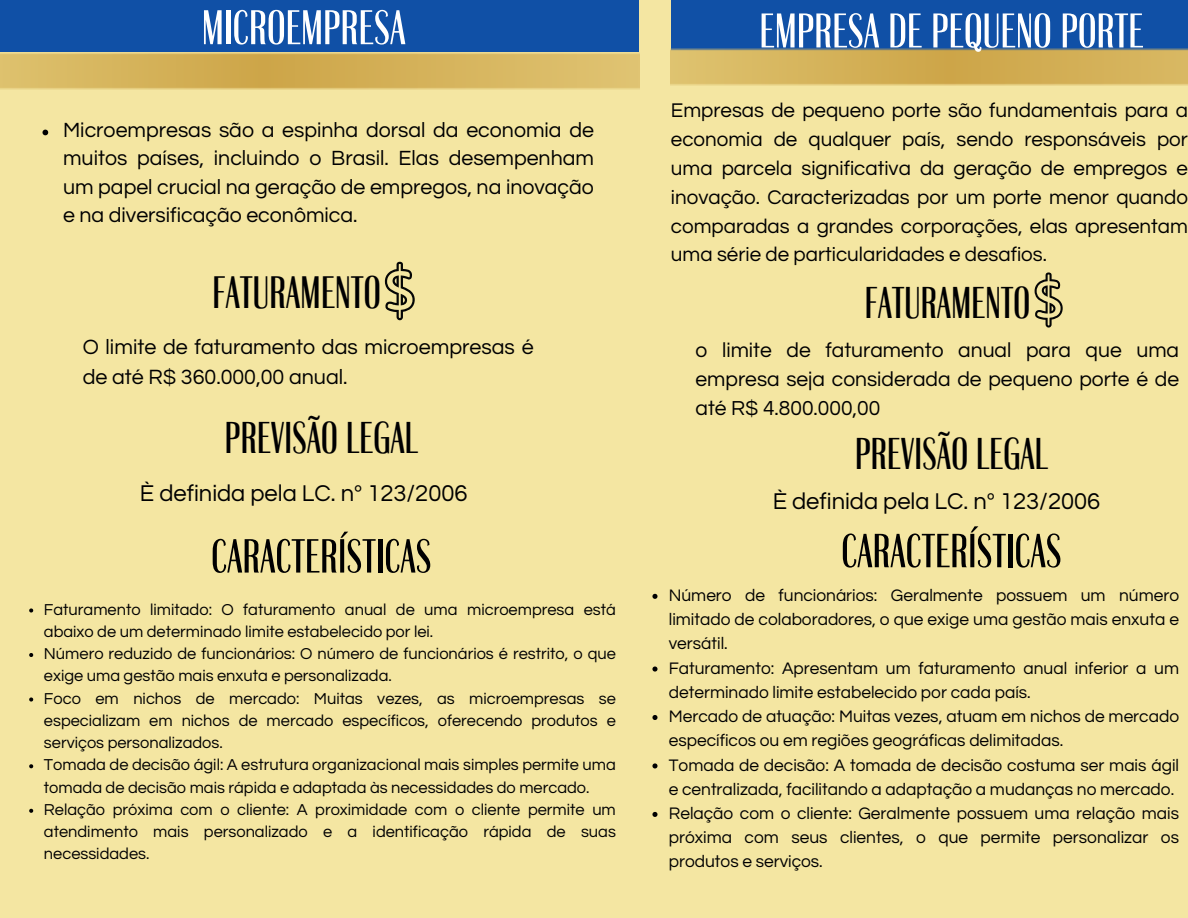
<style>
.page{position:relative;width:1188px;height:918px;background:#f4e6a2}
.page>*{position:absolute;margin:0;border:0;box-sizing:border-box;transform-origin:0 0}
.t1{font:500 51px "Britannic Com D";letter-spacing:.02em;color:#fff}
.t2{font:500 50.1px "Britannic Com D";letter-spacing:.02em;color:#000001}
.t3{font:500 47.25px "Britannic Com D";letter-spacing:.02em;color:#000001}
.t4{font:500 46.35px "Britannic Com D";letter-spacing:.02em;color:#000001}
.t5{font:23.7px "Questrial";color:#000001}
.t6{font:21.45px/29.8px "Questrial";color:#000001}
.t7{font:21.3px/28.5px "Questrial";color:#000001;text-align:justify}
.t8{font:21px/29.2px "Questrial";color:#000001;text-align:justify}
.t9{font:20.55px/28.8px "Questrial";color:#000001;text-align:justify}
.t10{font:17.4px/24.3px "Questrial";color:#000001}
.t11{font:16.5px/22.2px "Questrial";color:#000001}
</style>
<div class="page">
<div style="left:0;top:0;width:639px;height:52px;background:#1050a6"></div>
<div style="left:671px;top:0;width:517px;height:52px;background:#1050a6"></div>
<img style="left:671px;top:49px;width:517px;height:37px">
<svg style="left:43px;top:130px;width:5px;height:5px"></svg>
<svg style="left:29px;top:608px;width:4px;height:5px"></svg>
<svg style="left:29px;top:653px;width:4px;height:4px"></svg>
<svg style="left:29px;top:697px;width:4px;height:5px"></svg>
<svg style="left:29px;top:764px;width:4px;height:4px"></svg>
<svg style="left:29px;top:809px;width:4px;height:4px"></svg>
<svg style="left:652px;top:594px;width:6px;height:5px"></svg>
<svg style="left:652px;top:667px;width:6px;height:5px"></svg>
<svg style="left:652px;top:715px;width:6px;height:5px"></svg>
<svg style="left:652px;top:763px;width:6px;height:5px"></svg>
<svg style="left:652px;top:812px;width:6px;height:5px"></svg>
<svg style="left:385px;top:262px;width:30px;height:58px"></svg>
<svg style="left:1035px;top:272px;width:28px;height:56px"></svg>
<h1 class="t1" style="left:202px;top:10px;width:204px">MICROEMPRESA</h1>
<h3 class="t7" style="left:63px;top:116px;width:532px">Microempresas são a espinha dorsal da economia de muitos países, incluindo o Brasil. Elas desempenham um papel crucial na geração de empregos, na inovação e na diversificação econômica.</h3>
<p class="t3" style="left:213px;top:276px;width:169px">FATURAMENTO</p>
<p class="t6" style="left:83px;top:333px;width:452px">O limite de faturamento das microempresas é de até R$ 360.000,00 anual.</p>
<h1 class="t4" style="left:225px;top:422px;width:194px">PREVISÃO LEGAL</h1>
<p class="t5" style="left:140px;top:481px;width:329px">È definida pela LC. nº 123/2006</p>
<p class="t2" style="left:212px;top:539px;width:221px">CARACTERÍSTICAS</p>
<h1 class="t11" style="left:44px;top:598px;width:573px">Faturamento limitado: O faturamento anual de uma microempresa está abaixo de um determinado limite estabelecido por lei.</h1>
<h2 class="t11" style="left:44px;top:643px;width:573px">Número reduzido de funcionários: O número de funcionários é restrito, o que exige uma gestão mais enxuta e personalizada.</h2>
<h3 class="t11" style="left:44px;top:687px;width:573px;text-align:justify">Foco em nichos de mercado: Muitas vezes, as microempresas se especializam em nichos de mercado específicos, oferecendo produtos e serviços personalizados.</h3>
<p class="t11" style="left:44px;top:754px;width:573px">Tomada de decisão ágil: A estrutura organizacional mais simples permite uma tomada de decisão mais rápida e adaptada às necessidades do mercado.</p>
<h1 class="t11" style="left:44px;top:799px;width:573px;text-align:justify">Relação próxima com o cliente: A proximidade com o cliente permite um atendimento mais personalizado e a identificação rápida de suas necessidades.</h1>
<p class="t1" style="left:760px;top:13px;width:385px">EMPRESA DE PEQUENO PORTE</p>
<h1 class="t9" style="left:671px;top:97px;width:519px">Empresas de pequeno porte são fundamentais para a economia de qualquer país, sendo responsáveis por uma parcela significativa da geração de empregos e inovação. Caracterizadas por um porte menor quando comparadas a grandes corporações, elas apresentam uma série de particularidades e desafios.</h1>
<h1 class="t4" style="left:865px;top:287px;width:166px">FATURAMENTO</h1>
<p class="t8" style="left:696px;top:336px;width:485px">o limite de faturamento anual para que uma empresa seja considerada de pequeno porte é de até R$ 4.800.000,00</p>
<p class="t4" style="left:855px;top:438px;width:194px">PREVISÃO LEGAL</p>
<p class="t5" style="left:773px;top:490px;width:329px">È definida pela LC. nº 123/2006</p>
<h3 class="t2" style="left:842px;top:534px;width:221px">CARACTERÍSTICAS</h3>
<h1 class="t10" style="left:669px;top:583px;width:512px;text-align:justify">Número de funcionários: Geralmente possuem um número limitado de colaboradores, o que exige uma gestão mais enxuta e versátil.</h1>
<h2 class="t10" style="left:669px;top:656px;width:512px">Faturamento: Apresentam um faturamento anual inferior a um determinado limite estabelecido por cada país.</h2>
<h1 class="t10" style="left:669px;top:705px;width:512px">Mercado de atuação: Muitas vezes, atuam em nichos de mercado específicos ou em regiões geográficas delimitadas.</h1>
<p class="t10" style="left:669px;top:753px;width:512px">Tomada de decisão: A tomada de decisão costuma ser mais ágil e centralizada, facilitando a adaptação a mudanças no mercado.</p>
<p class="t10" style="left:669px;top:802px;width:512px;text-align:justify">Relação com o cliente: Geralmente possuem uma relação mais próxima com seus clientes, o que permite personalizar os produtos e serviços.</p>
</div>
